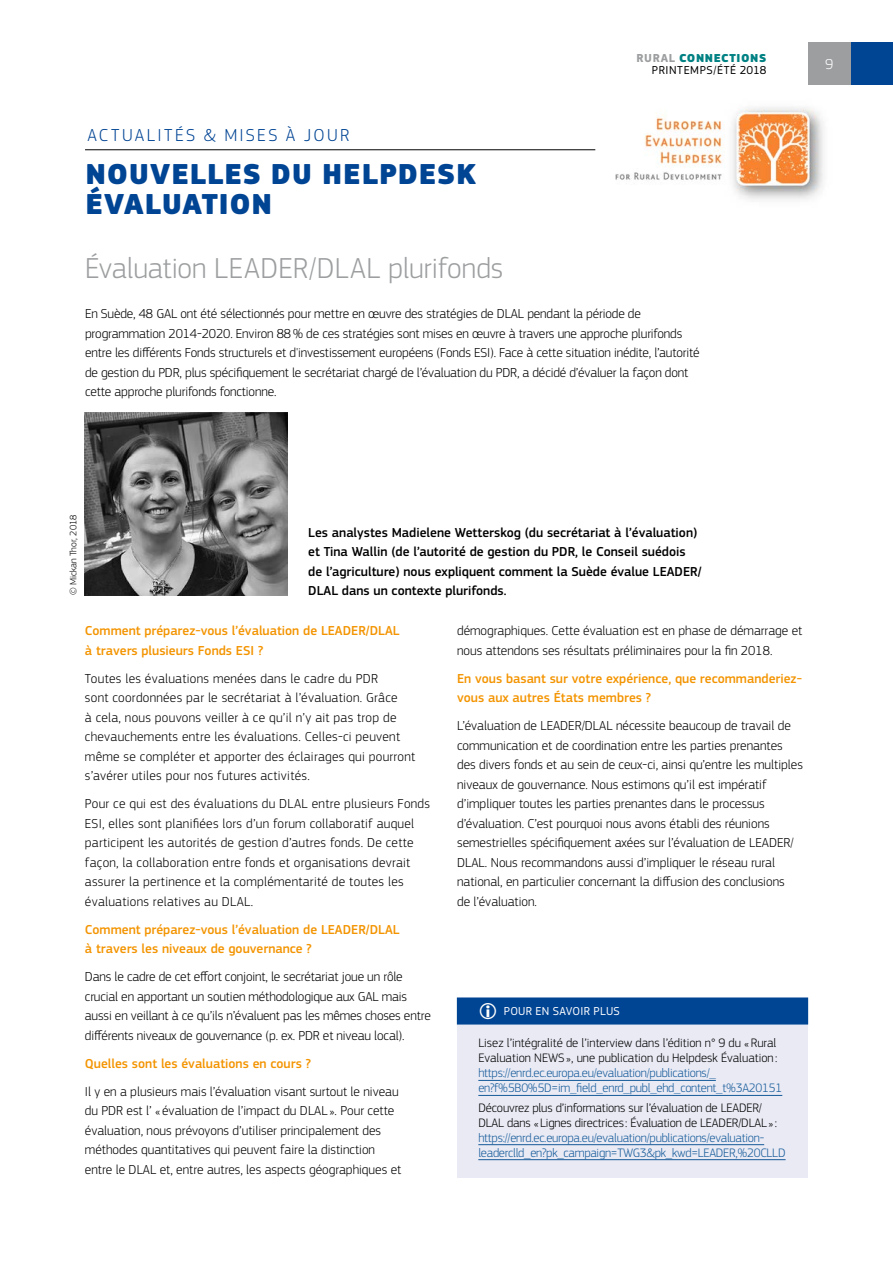
<style>
.page{position:relative;width:893px;height:1263px;background:#fff}
.page>*{position:absolute;margin:0;border:0;box-sizing:border-box;transform-origin:0 0}
.t1{font:300 30px "EC Square Sans Pro";letter-spacing:.005em;color:#9c9e9f}
.t2{font:900 30px/30px "EC Square Sans Pro";letter-spacing:.03em;color:#004494}
.t3{font:300 18px "EC Square Sans Pro";letter-spacing:.13em;color:#004494}
.t4{font:300 15px "EC Square Sans Pro";color:#fff}
.t5{font:300 13.5px/19.5px "EC Square Sans Pro";color:#000}
.t6{font:300 13.5px/19.5px "EC Square Sans Pro";letter-spacing:.02em;color:#000}
.t7{font:500 13.5px/19.5px "EC Square Sans Pro";color:#f39400}
.t8{font:500 13.5px/19.5px "EC Square Sans Pro";color:#000}
.t9{font:300 12.75px/15px "EC Square Sans Pro";letter-spacing:-.02em;color:#165b9a}
.t10{font:300 12.75px/15px "EC Square Sans Pro";letter-spacing:-.01em;color:#000}
.t11{font:12px/12px "EC Square Sans Pro";letter-spacing:.05em;color:#000;text-align:right}
.t12{font:12px "EC Square Sans Pro";letter-spacing:.02em;color:#fff}
.t13{font:300 9.75px "EC Square Sans Pro";color:#000}
.s1{font-weight:700;color:#9c9e9f}
.s2{font-weight:900;color:#008183}
.s3{font-size:22.5px;color:#fffffd}
</style>
<div class="page">
<div style="left:850px;top:43px;width:43px;height:42px;background:#004494"></div>
<img style="left:575px;top:107px;width:248px;height:93px">
<hr style="left:85px;top:149px;width:510px;height:1px;background:#000">
<div style="left:457px;top:998px;width:351px;height:180px;background:#e9eaf4"></div>
<div style="left:457px;top:997px;width:351px;height:27px;background:#004494"></div>
<hr style="left:478px;top:1080px;width:238px;height:1px;background:#165b9a">
<hr style="left:478px;top:1095px;width:304px;height:1px;background:#165b9a">
<hr style="left:478px;top:1144px;width:286px;height:1px;background:#165b9a">
<hr style="left:478px;top:1159px;width:308px;height:1px;background:#165b9a">
<img style="left:85px;top:413px;width:202px;height:182px">
<div style="left:808px;top:43px;width:42px;height:42px;background:#9c9e9f"></div>
<p class="t11" style="left:637px;top:52px;width:131px"><span class="s1">RURAL</span> <span class="s2">CONNECTIONS<br></span>PRINTEMPS/ÉTÉ 2018</p>
<h2 class="t3" style="left:87px;top:125px;width:264px">ACTUALITÉS &amp; MISES À JOUR</h2>
<h1 class="t2" style="left:85px;top:160px;width:392px">NOUVELLES DU HELPDESK<br>ÉVALUATION</h1>
<h1 class="t1" style="left:85px;top:250px;width:420px">Évaluation LEADER/DLAL plurifonds</h1>
<p class="t5" style="left:85px;top:304px;width:616px">En Suède, 48 GAL ont été sélectionnés pour mettre en œuvre des stratégies de DLAL pendant la période de programmation 2014-2020. Environ 88% de ces stratégies sont mises en œuvre à travers une approche plurifonds entre les différents Fonds structurels et d'investissement européens (Fonds ESI). Face à cette situation inédite, l’autorité de gestion du PDR, plus spécifiquement le secrétariat chargé de l’évaluation du PDR, a décidé d’évaluer la façon dont cette approche plurifonds fonctionne.</p>
<p class="t4" style="left:825px;top:56px;width:10px">9</p>
<p class="t13" style="left:68px;top:595px;width:82px;rotate:-90deg">© Mickan Thor, 2018</p>
<p class="t8" style="left:308px;top:523px;width:395px">Les analystes Madielene Wetterskog (du secrétariat à l’évaluation) et Tina Wallin (de l’autorité de gestion du PDR, le Conseil suédois de l’agriculture) nous expliquent comment la Suède évalue LEADER/ DLAL dans un contexte plurifonds.</p>
<p class="t7" style="left:85px;top:621px;width:316px">Comment préparez-vous l’évaluation de LEADER/DLAL à travers plusieurs Fonds ESI ?</p>
<p class="t6" style="left:85px;top:668px;width:332px">Toutes les évaluations menées dans le cadre du PDR<br>sont coordonnées par le secrétariat à l’évaluation. Grâce<br>à cela, nous pouvons veiller à ce qu’il n’y ait pas trop de chevauchements entre les évaluations. Celles-ci peuvent même se compléter et apporter des éclairages qui pourront s’avérer utiles pour nos futures activités.</p>
<p class="t6" style="left:85px;top:794px;width:347px">Pour ce qui est des évaluations du DLAL entre plusieurs Fonds ESI, elles sont planifiées lors d’un forum collaboratif auquel participent les autorités de gestion d’autres fonds. De cette façon, la collaboration entre fonds et organisations devrait assurer la pertinence et la complémentarité de toutes les évaluations relatives au DLAL.</p>
<p class="t7" style="left:85px;top:920px;width:316px">Comment préparez-vous l’évaluation de LEADER/DLAL à travers les niveaux de gouvernance ?</p>
<p class="t5" style="left:85px;top:967px;width:347px">Dans le cadre de cet effort conjoint, le secrétariat joue un rôle crucial en apportant un soutien méthodologique aux GAL mais aussi en veillant à ce qu’ils n’évaluent pas les mêmes choses entre différents niveaux de gouvernance (p. ex. PDR et niveau local).</p>
<p class="t7" style="left:85px;top:1054px;width:227px">Quelles sont les évaluations en cours ?</p>
<p class="t5" style="left:85px;top:1081px;width:318px">Il y en a plusieurs mais l’évaluation visant surtout le niveau du PDR est l’ « évaluation de l’impact du DLAL ». Pour cette évaluation, nous prévoyons d’utiliser principalement des méthodes quantitatives qui peuvent faire la distinction entre le DLAL et, entre autres, les aspects géographiques et</p>
<p class="t5" style="left:457px;top:621px;width:347px">démographiques. Cette évaluation est en phase de démarrage et nous attendons ses résultats préliminaires pour la fin 2018.</p>
<p class="t7" style="left:457px;top:669px;width:346px">En vous basant sur votre expérience, que recommanderiez&shy;vous aux autres États membres ?</p>
<p class="t5" style="left:457px;top:716px;width:347px">L’évaluation de LEADER/DLAL nécessite beaucoup de travail de communication et de coordination entre les parties prenantes des divers fonds et au sein de ceux-ci, ainsi qu’entre les multiples niveaux de gouvernance. Nous estimons qu’il est impératif d’impliquer toutes les parties prenantes dans le processus d’évaluation. C’est pourquoi nous avons établi des réunions semestrielles spécifiquement axées sur l’évaluation de LEADER/ DLAL. Nous recommandons aussi d’impliquer le réseau rural national, en particulier concernant la diffusion des conclusions<br>de l’évaluation.</p>
<p class="t12" style="left:478px;top:1004px;width:143px"><span class="s3">΂</span> POUR EN SAVOIR PLUS</p>
<p class="t10" style="left:478px;top:1036px;width:301px">Lisez l’intégralité de l’interview dans l’édition n° 9 du «Rural<br>Evaluation NEWS», une publication du Helpdesk Évaluation :</p>
<p class="t9" style="left:478px;top:1065px;width:305px">https://enrd.ec.europa.eu/evaluation/publications/_ en?f%5B0%5D=im_field_enrd_publ_ehd_content_t%3A20151</p>
<p class="t10" style="left:478px;top:1100px;width:300px">Découvrez plus d’informations sur l’évaluation de LEADER/<br>DLAL dans «Lignes directrices : Évaluation de LEADER/DLAL»:</p>
<p class="t9" style="left:478px;top:1130px;width:309px">https://enrd.ec.europa.eu/evaluation/publications/evaluation&shy;leaderclld_en?pk_campaign=TWG3&amp;pk_kwd=LEADER,%20CLLD</p>
</div>
